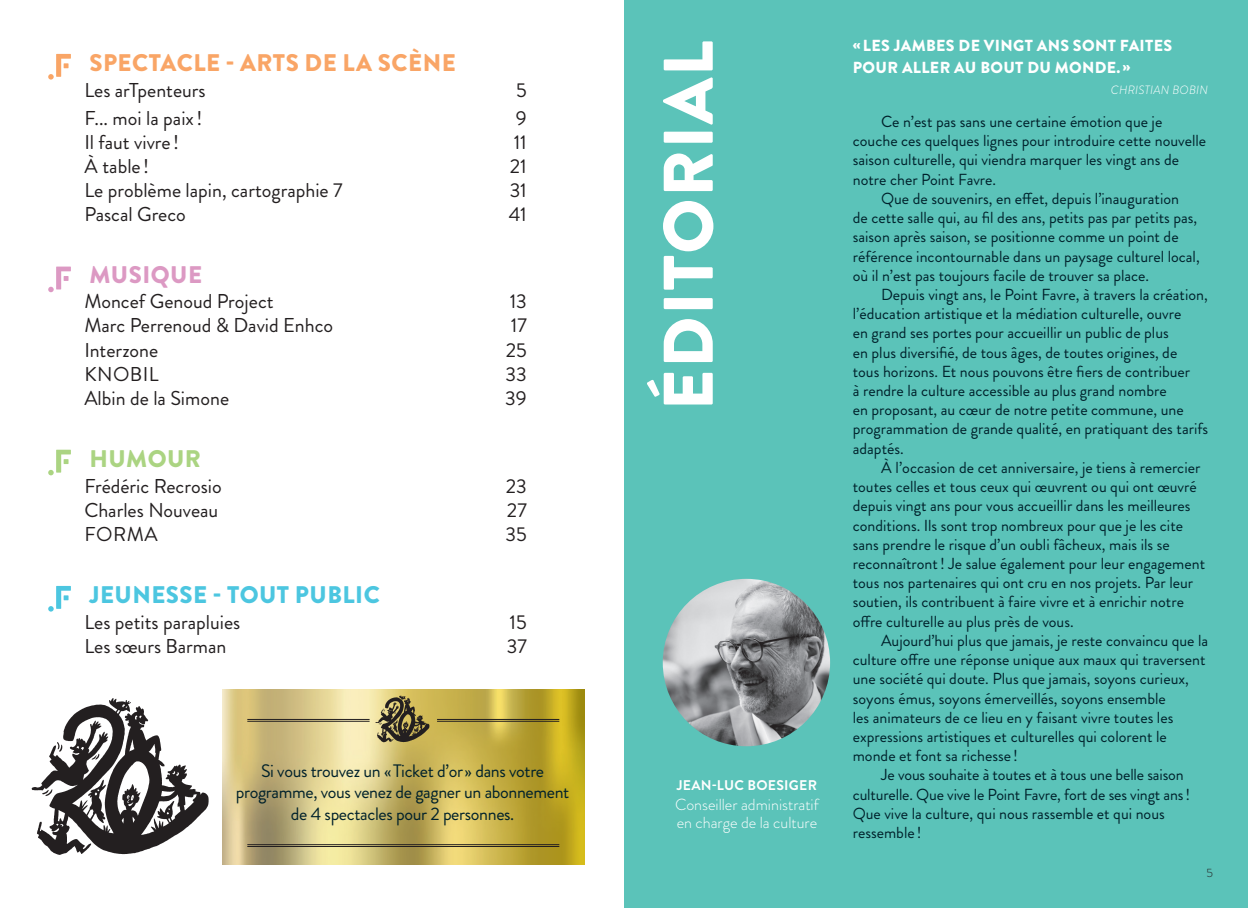
<style>
.page{position:relative;width:1248px;height:908px;background:#fff}
.page>*{position:absolute;margin:0;border:0;box-sizing:border-box;transform-origin:0 0}
.Artiste{font:900 70px "Brandon Grotesque";letter-spacing:.02em;color:#fff}
.Artiste-2{font:900 24px "Brandon Grotesque";letter-spacing:.02em;color:#f9a566}
.Artiste-3{font:900 24px "Brandon Grotesque";letter-spacing:.02em;color:#4cc6e0}
.Artiste-4{font:900 24px "Brandon Grotesque";letter-spacing:.02em;color:#dc99c3}
.Artiste-5{font:900 24px "Brandon Grotesque";letter-spacing:.02em;color:#abd482}
.Artiste-6{font:20px "Brandon Grotesque";color:#231f20}
.t1{font:18px/21.6px "Brandon Grotesque";letter-spacing:-.02em;color:#00212b;text-align:center}
.t2{font:16px/19.2px "Brandon Grotesque";color:#00212b}
.sous-titre{font:900 16px/22px "Brandon Grotesque";letter-spacing:.02em;color:#fff}
.Bloc_informations{font:300 16px/18px "Brandon Grotesque";color:#fff}
.Bloc_informations-2{font:700 14px "Brandon Grotesque";letter-spacing:.02em;color:#fff}
.Artiste-7{font:italic 300 12px "Brandon Grotesque";letter-spacing:.02em;color:#fff}
.Artiste-8{font:300 12px "Brandon Grotesque";color:#231f20}
</style>
<div class="page">
<div style="left:624px;top:0;width:623px;height:907px;background:#5bc3b9"></div>
<img style="left:31px;top:698px;width:178px;height:157px">
<svg style="left:48px;top:54px;width:23px;height:25px"></svg>
<svg style="left:48px;top:266px;width:23px;height:26px"></svg>
<svg style="left:48px;top:585px;width:23px;height:26px"></svg>
<svg style="left:48px;top:449px;width:23px;height:26px"></svg>
<img style="left:222px;top:689px;width:362px;height:174px">
<hr style="left:247px;top:718px;width:122px;height:1px;background:#231f20">
<hr style="left:247px;top:720px;width:122px;height:1px;background:#231f20">
<hr style="left:437px;top:718px;width:122px;height:1px;background:#231f20">
<hr style="left:437px;top:720px;width:122px;height:1px;background:#231f20">
<hr style="left:247px;top:843px;width:312px;height:1px;background:#231f20">
<hr style="left:247px;top:845px;width:312px;height:1px;background:#231f20">
<img style="left:375px;top:692px;width:56px;height:52px">
<img style="left:662px;top:578px;width:168px;height:168px;border-radius:84px">
<p class="Artiste-2" style="left:89px;top:45px;width:368px">SPECTACLE - ARTS DE LA SCÈNE</p>
<p class="Artiste-6" style="left:84px;top:77px;width:123px">Les arTpenteurs</p>
<p class="Artiste-6" style="left:516px;top:77px;width:12px">5</p>
<p class="Artiste-6" style="left:84px;top:105px;width:119px">F... moi la paix !</p>
<p class="Artiste-6" style="left:516px;top:105px;width:12px">9</p>
<p class="Artiste-6" style="left:84px;top:129px;width:96px">Il faut vivre !</p>
<p class="Artiste-6" style="left:513px;top:129px;width:15px">11</p>
<p class="Artiste-6" style="left:84px;top:153px;width:66px">À table !</p>
<p class="Artiste-6" style="left:510px;top:153px;width:18px">21</p>
<p class="Artiste-6" style="left:84px;top:177px;width:260px">Le problème lapin, cartographie 7</p>
<p class="Artiste-6" style="left:509px;top:177px;width:19px">31</p>
<p class="Artiste-6" style="left:84px;top:201px;width:103px">Pascal Greco</p>
<p class="Artiste-6" style="left:508px;top:201px;width:20px">41</p>
<p class="Artiste-4" style="left:89px;top:258px;width:114px">MUSIQUE</p>
<p class="Artiste-6" style="left:84px;top:288px;width:191px">Moncef Genoud Project</p>
<p class="Artiste-6" style="left:509px;top:288px;width:19px">13</p>
<p class="Artiste-6" style="left:84px;top:312px;width:250px">Marc Perrenoud &amp; David Enhco</p>
<p class="Artiste-6" style="left:511px;top:312px;width:17px">17</p>
<p class="Artiste-6" style="left:84px;top:336px;width:75px">Interzone</p>
<p class="Artiste-6" style="left:505px;top:336px;width:23px">25</p>
<p class="Artiste-6" style="left:84px;top:360px;width:76px">KNOBIL</p>
<p class="Artiste-6" style="left:505px;top:360px;width:23px">33</p>
<p class="Artiste-6" style="left:84px;top:384px;width:146px">Albin de la Simone</p>
<p class="Artiste-6" style="left:505px;top:384px;width:23px">39</p>
<p class="Artiste-5" style="left:89px;top:441px;width:113px">HUMOUR</p>
<p class="Artiste-6" style="left:84px;top:472px;width:139px">Frédéric Recrosio</p>
<p class="Artiste-6" style="left:506px;top:472px;width:23px">23</p>
<p class="Artiste-6" style="left:84px;top:496px;width:135px">Charles Nouveau</p>
<p class="Artiste-6" style="left:507px;top:496px;width:21px">27</p>
<p class="Artiste-6" style="left:84px;top:520px;width:75px">FORMA</p>
<p class="Artiste-6" style="left:505px;top:520px;width:23px">35</p>
<p class="Artiste-3" style="left:89px;top:577px;width:292px">JEUNESSE - TOUT PUBLIC</p>
<p class="Artiste-6" style="left:84px;top:607px;width:157px">Les petits parapluies</p>
<p class="Artiste-6" style="left:509px;top:607px;width:19px">15</p>
<p class="Artiste-6" style="left:84px;top:631px;width:144px">Les sœurs Barman</p>
<p class="Artiste-6" style="left:506px;top:631px;width:22px">37</p>
<p class="t1" style="left:236px;top:759px;width:335px">Si vous trouvez un «Ticket d’or» dans votre programme, vous venez de gagner un abonnement</p>
<p class="t1" style="left:291px;top:802px;width:225px">de 4 spectacles pour 2 personnes.</p>
<p class="Artiste" style="left:639px;top:410px;width:371px;rotate:-90deg">ÉDITORIAL</p>
<p class="Bloc_informations-2" style="left:676px;top:775px;width:142px">JEAN-LUC BOESIGER</p>
<p class="Bloc_informations" style="left:675px;top:795px;width:145px">Conseiller administratif en charge de la culture</p>
<p class="sous-titre" style="left:852px;top:35px;width:321px">« LES JAMBES DE VINGT ANS SONT FAITES<br>POUR ALLER AU BOUT DU MONDE.»</p>
<p class="Artiste-7" style="left:1110px;top:82px;width:99px">CHRISTIAN BOBIN</p>
<p class="t2" style="left:852px;top:112px;width:355px;text-indent:28px">Ce n’est pas sans une certaine émotion que je couche ces quelques lignes pour introduire cette nouvelle saison culturelle, qui viendra marquer les vingt ans de notre cher Point Favre.</p>
<p class="t2" style="left:852px;top:189px;width:348px;text-indent:28px">Que de souvenirs, en effet, depuis l’inauguration<br>de cette salle qui, au fil des ans, petits pas par petits pas, saison après saison, se positionne comme un point de référence incontournable dans un paysage culturel local, où il n’est pas toujours facile de trouver sa place.</p>
<p class="t2" style="left:852px;top:285px;width:357px;text-indent:28px">Depuis vingt ans, le Point Favre, à travers la création, l’éducation artistique et la médiation culturelle, ouvre<br>en grand ses portes pour accueillir un public de plus<br>en plus diversifié, de tous âges, de toutes origines, de<br>tous horizons. Et nous pouvons être fiers de contribuer<br>à rendre la culture accessible au plus grand nombre<br>en proposant, au cœur de notre petite commune, une programmation de grande qualité, en pratiquant des tarifs adaptés.</p>
<p class="t2" style="left:852px;top:458px;width:354px;text-indent:28px">À l’occasion de cet anniversaire, je tiens à remercier toutes celles et tous ceux qui œuvrent ou qui ont œuvré depuis vingt ans pour vous accueillir dans les meilleures conditions. Ils sont trop nombreux pour que je les cite sans prendre le risque d’un oubli fâcheux, mais ils se reconnaîtront! Je salue également pour leur engagement tous nos partenaires qui ont cru en nos projets. Par leur soutien, ils contribuent à faire vivre et à enrichir notre offre culturelle au plus près de vous.</p>
<p class="t2" style="left:852px;top:630px;width:357px;text-indent:28px">Aujourd’hui plus que jamais, je reste convaincu que la culture offre une réponse unique aux maux qui traversent une société qui doute. Plus que jamais, soyons curieux, soyons émus, soyons émerveillés, soyons ensemble<br>les animateurs de ce lieu en y faisant vivre toutes les expressions artistiques et culturelles qui colorent le monde et font sa richesse !</p>
<p class="t2" style="left:852px;top:765px;width:339px;text-indent:28px">Je vous souhaite à toutes et à tous une belle saison culturelle. Que vive le Point Favre, fort de ses vingt ans!<br>Que vive la culture, qui nous rassemble et qui nous ressemble !</p>
<p class="Artiste-8" style="left:1206px;top:863px;width:8px">5</p>
</div>
